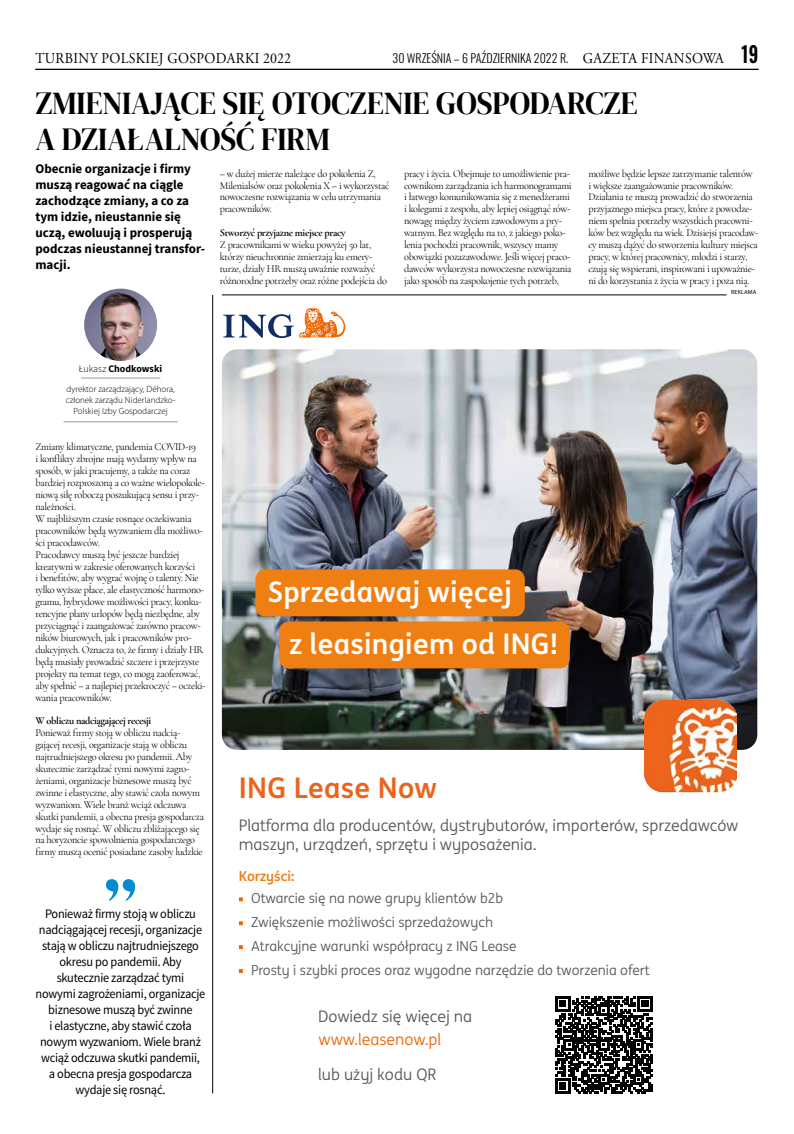
<style>
.page{position:relative;width:794px;height:1134px;background:#fff}
.page>*{position:absolute;margin:0;border:0;box-sizing:border-box;transform-origin:0 0}
.t1{font:32px/36px "DM Serif Display";color:#000;scale:.95 1}
.t2{font:700 28.5px "ING Me";letter-spacing:.01em;color:#ec631c}
.t3{font:700 28.4px "ING Me";letter-spacing:.01em;color:#fff}
.t4{font:15.9px/19.1px "ING Me";color:#575756}
.t5{font:15.9px "ING Me";color:#ec6608}
.t6{font:15px "Adobe Garamond Pro";letter-spacing:.025em;color:#000;scale:.92 1}
.t7{font:13.8px "ING Me";color:#575756}
.t8{font:700 13.8px "ING Me";color:#f07f13}
.t9{font:13px/16px "Source Sans Pro";letter-spacing:-.02em;color:#000;text-align:center;scale:.95 1}
.t10{font:700 13px/16px "Source Sans Pro";color:#000}
.t11{font:300 12px "Oswald";color:#000}
.t12{font:10.7px/11.9px "Cormorant Garamond";letter-spacing:-.03em;color:#000;scale:.96 1}
.t13{font:700 10.7px "Cormorant Garamond";letter-spacing:-.03em;color:#000;scale:.96 1}
.t14{font:700 10px "Source Sans Pro";color:#000}
.t15{font:300 9px/11px "Myriad Pro";color:#000;text-align:center}
.t16{font:6px "Myriad Pro";letter-spacing:.02em;color:#000}
.s1{font-family:"Adobe Garamond Pro";font-weight:400;font-size:15px}
.s2{font-weight:600;font-size:22px}
.s3{font-weight:300}
</style>
<div class="page">
<hr style="left:35px;top:69px;width:723px;height:1px;background:#000">
<img style="left:222px;top:349px;width:535px;height:401px">
<div style="left:255px;top:569px;width:270px;height:47px;background:#f07f13;border-radius:10px"></div>
<svg style="left:239px;top:897px;width:4px;height:4px"></svg>
<svg style="left:239px;top:969px;width:4px;height:4px"></svg>
<svg style="left:239px;top:921px;width:4px;height:4px"></svg>
<svg style="left:223px;top:308px;width:122px;height:30px"></svg>
<img style="left:645px;top:700px;width:91px;height:93px">
<div style="left:279px;top:621px;width:291px;height:47px;background:#f07f13;border-radius:10px"></div>
<svg style="left:239px;top:945px;width:4px;height:4px"></svg>
<svg style="left:555px;top:996px;width:97px;height:97px"></svg>
<img style="left:84px;top:289px;width:73px;height:72px">
<hr style="left:81px;top:378px;width:79px;height:1px;background:#000">
<hr style="left:64px;top:422px;width:114px;height:1px;background:#000">
<hr style="left:222px;top:295px;width:504px;height:1px;background:#000">
<hr style="left:212px;top:295px;width:1px;height:798px;background:#000">
<svg style="left:106px;top:879px;width:29px;height:22px"></svg>
<h3 class="t6" style="left:36px;top:49px;width:279px">TURBINY POLSKIEJ GOSPODARKI 2022</h3>
<p class="t11" style="left:392px;top:47px;width:367px">30 WRZEŚNIA – 6 PAŹDZIERNIKA 2022 R. <span class="s1">GAZETA FINANSOWA</span> <span class="s2">19</span></p>
<h1 class="t1" style="left:35px;top:86px;width:635px">ZMIENIAJĄCE SIĘ OTOCZENIE GOSPODARCZE<br>A DZIAŁALNOŚĆ FIRM</h1>
<p class="t10" style="left:35px;top:161px;width:171px">Obecnie organizacje i firmy muszą reagować na ciągle zachodzące zmiany, a co za tym idzie, nieustannie się uczą, ewoluują i prosperują podczas nieustannej transfor&shy;macji.</p>
<p class="t12" style="left:404px;top:167px;width:176px">pracy i życia. Obejmuje to umożliwienie pra&shy;cownikom zarządzania ich harmonogramami i łatwego komunikowania się z menedżerami i kolegami z zespołu, aby lepiej osiągnąć rów&shy;nowagę między życiem zawodowym a pry&shy;watnym. Bez względu na to, z jakiego poko&shy;lenia pochodzi pracownik, wszyscy mamy obowiązki pozazawodowe. Jeśli więcej praco&shy;dawców wykorzysta nowoczesne rozwiązania jako sposób na zaspokojenie tych potrzeb,</p>
<p class="t12" style="left:588px;top:167px;width:179px">możliwe będzie lepsze zatrzymanie talentów<br>i większe zaangażowanie pracowników.<br>Działania te muszą prowadzić do stworzenia przyjaznego miejsca pracy, które z powodze&shy;niem spełnia potrzeby wszystkich pracowni&shy;ków bez względu na wiek. Dzisiejsi pracodaw&shy;cy muszą dążyć do stworzenia kultury miejsca pracy, w której pracownicy, młodzi i starzy, czują się wspierani, inspirowani i upoważnie&shy;ni do korzystania z życia w pracy i poza nią.</p>
<p class="t12" style="left:220px;top:167px;width:178px">– w dużej mierze należące do pokolenia Z, Milenialsów oraz pokolenia X – i wykorzystać nowoczesne rozwiązania w celu utrzymania pracowników.</p>
<p class="t13" style="left:220px;top:226px;width:132px">Stworzyć przyjazne miejsce pracy</p>
<p class="t12" style="left:220px;top:239px;width:176px">Z pracownikami w wieku powyżej 50 lat, którzy nieuchronnie zmierzają ku emery&shy;turze, działy HR muszą uważnie rozważyć różnorodne potrzeby oraz różne podejścia do</p>
<p class="t14" style="left:79px;top:362px;width:85px"><span class="s3">Łukasz</span> Chodkowski</p>
<p class="t15" style="left:66px;top:384px;width:111px">dyrektor zarządzający, Déhora, członek zarządu Niderlandzko-<br>Polskiej Izby Gospodarczej</p>
<p class="t12" style="left:35px;top:441px;width:179px">Zmiany klimatyczne, pandemia COVID-19<br>i konflikty zbrojne mają wydatny wpływ na sposób, w jaki pracujemy, a także na coraz bardziej rozproszoną a co ważne wielopokole&shy;niową siłę roboczą poszukującą sensu i przy&shy;należności.<br>W najbliższym czasie rosnące oczekiwania pracowników będą wyzwaniem dla możliwo&shy;ści pracodawców.<br>Pracodawcy muszą być jeszcze bardziej kreatywni w zakresie oferowanych korzyści<br>i benefitów, aby wygrać wojnę o talenty. Nie tylko wyższe płace, ale elastyczność harmono&shy;gramu, hybrydowe możliwości pracy, konku&shy;rencyjne plany urlopów będą niezbędne, aby przyciągnąć i zaangażować zarówno pracow&shy;ników biurowych, jak i pracowników pro&shy;dukcyjnych. Oznacza to, że firmy i działy HR będą musiały prowadzić szczere i przejrzyste projekty na temat tego, co mogą zaoferować, aby spełnić – a najlepiej przekroczyć – oczeki&shy;wania pracowników.</p>
<p class="t13" style="left:35px;top:714px;width:122px">W obliczu nadciągającej recesji</p>
<p class="t12" style="left:35px;top:727px;width:177px">Ponieważ firmy stoją w obliczu nadcią&shy;gającej recesji, organizacje stają w obliczu najtrudniejszego okresu po pandemii. Aby skutecznie zarządzać tymi nowymi zagro&shy;żeniami, organizacje biznesowe muszą być zwinne i elastyczne, aby stawić czoła nowym wyzwaniom. Wiele branż wciąż odczuwa skutki pandemii, a obecna presja gospodarcza wydaje się rosnąć. W obliczu zbliżającego się na horyzoncie spowolnienia gospodarczego firmy muszą ocenić posiadane zasoby ludzkie</p>
<p class="t9" style="left:36px;top:906px;width:180px">Ponieważ firmy stoją w obliczu nadciągającej recesji, organizacje stają w obliczu najtrudniejszego okresu po pandemii. Aby skutecznie zarządzać tymi nowymi zagrożeniami, organizacje biznesowe muszą być zwinne<br>i elastyczne, aby stawić czoła nowym wyzwaniom. Wiele branż wciąż odczuwa skutki pandemii,<br>a obecna presja gospodarcza wydaje się rosnąć.</p>
<h3 class="t3" style="left:268px;top:569px;width:246px">Sprzedawaj więcej</h3>
<h3 class="t3" style="left:289px;top:621px;width:270px">z leasingiem od ING!</h3>
<p class="t16" style="left:731px;top:289px;width:27px">REKLAMA</p>
<h2 class="t2" style="left:239px;top:765px;width:199px">ING Lease Now</h2>
<h3 class="t4" style="left:239px;top:815px;width:501px">Platforma dla producentów, dystrybutorów, importerów, sprzedawców maszyn, urządzeń, sprzętu i wyposażenia.</h3>
<p class="t8" style="left:239px;top:865px;width:57px">Korzyści:</p>
<p class="t7" style="left:251px;top:888px;width:254px">Otwarcie się na nowe grupy klientów b2b</p>
<p class="t7" style="left:251px;top:912px;width:243px">Zwiększenie możliwości sprzedażowych</p>
<p class="t7" style="left:251px;top:936px;width:267px">Atrakcyjne warunki współpracy z ING Lease</p>
<p class="t7" style="left:251px;top:960px;width:400px">Prosty i szybki proces oraz wygodne narzędzie do tworzenia ofert</p>
<h3 class="t4" style="left:318px;top:1006px;width:156px">Dowiedz się więcej na</h3>
<h3 class="t5" style="left:318px;top:1028px;width:124px">www.leasenow.pl</h3>
<h3 class="t4" style="left:318px;top:1064px;width:120px">lub użyj kodu QR</h3>
</div>
